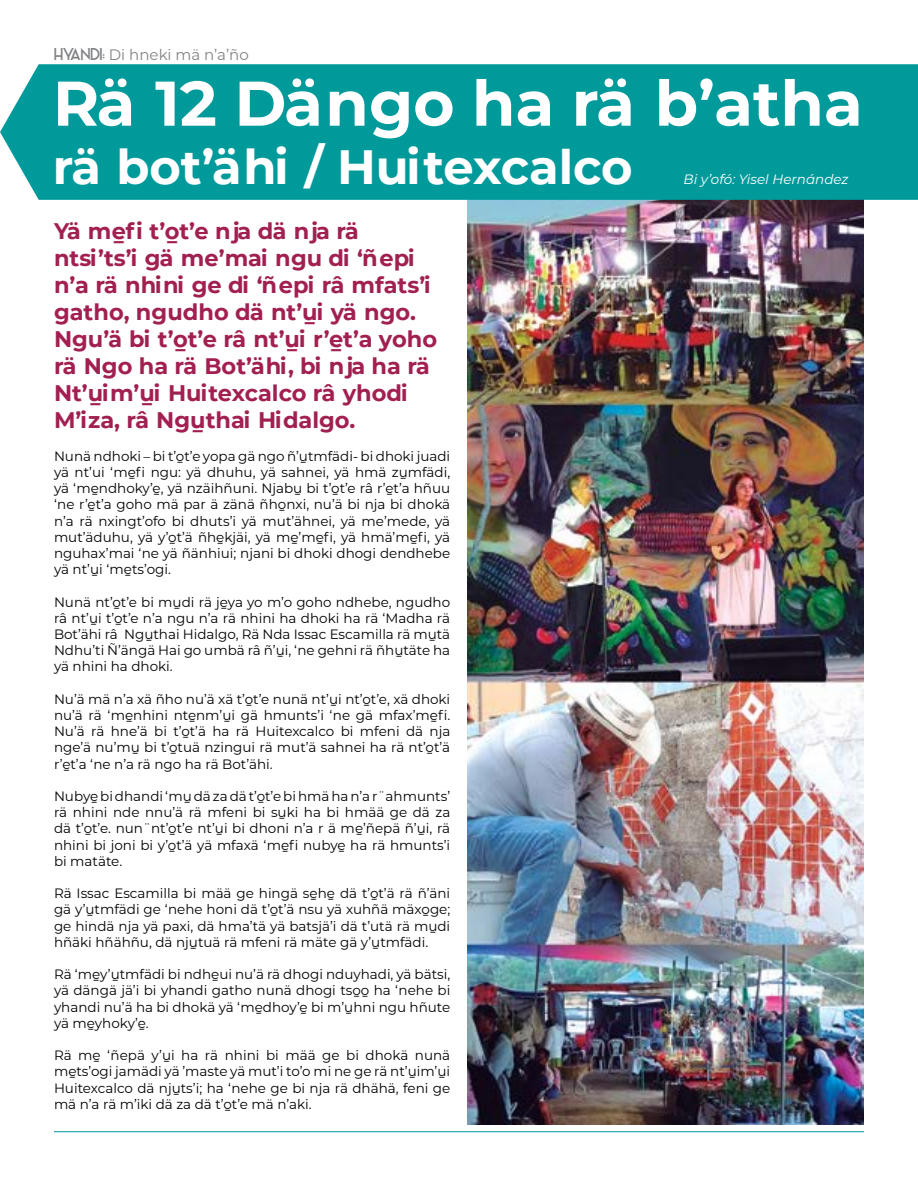
<style>
.page{position:relative;width:918px;height:1188px;background:#fff}
.page>*{position:absolute;margin:0;border:0;box-sizing:border-box;transform-origin:0 0}
.t1{font:63px "Montserrat HNAHNU Bold";color:#fff}
.t2{font:48px "Montserrat HNAHNU Bold";color:#fff}
.t3{font:22.5px/27px "Montserrat HNAHNU Bold";color:#a22051}
.t4{font:15px "Montserrat HNAHNU Regular";color:#808285}
.t5{font:13.5px/16.2px "Montserrat HNAHNU Regular";color:#000;text-align:justify}
.t6{font:13.5px "Montserrat HNAHNU Italic";color:#fff}
.s1{font-family:"Alpaca Scarlett Demo"}
</style>
<div class="page">
<hr style="left:54px;top:1131px;width:810px;height:1px;background:#009a9b">
<img style="left:468px;top:200px;width:396px;height:924px">
<div style="left:0;top:64px;width:918px;height:136px;background:#009a9b"></div>
<p class="t4" style="left:54px;top:44px;width:196px"><span class="s1">HYANDI:</span> Di hneki mä n’a’ño</p>
<h1 class="t1" style="left:53px;top:58px;width:811px">Rä 12 Dängo ha rä b’atha</h1>
<h2 class="t2" style="left:53px;top:133px;width:581px">rä bot’ähi / Huitexcalco</h2>
<p class="t6" style="left:684px;top:170px;width:166px">Bi y’ofó: Yisel Hernández</p>
<p class="t3" style="left:54px;top:217px;width:385px">Yä mèfi t’òt’e nja dä nja rä ntsi’ts’i gä me’mai ngu di ‘ñepi n’a rä nhini ge di ‘ñepi râ mfats’i gatho, ngudho dä nt’ùi yä ngo.<br>Ngu’ä bi t’òt’e râ nt’ùi r’èt’a yoho rä Ngo ha rä Bot’ähi, bi nja ha rä<br>Nt’ùim’ùi Huitexcalco râ yhodi<br>M’iza, râ Ngùthai Hidalgo.</p>
<p class="t5" style="left:54px;top:448px;width:398px">Nunä ndhoki – bi t’òt’e yopa gä ngo ñ’ùtmfädi- bi dhoki juadi yä nt’ui ‘mèfi ngu: yä dhuhu, yä sahnei, yä hmä zùmfädi, yä ‘mèndhoky’è, yä nzäihñuni. Njabù bi t’òt’e râ r’èt’a hñuu ‘ne r’èt’a goho mä par ä zänä ñhònxi, nu’ä bi nja bi dhokä n’a rä nxingt’ofo bi dhuts’i yä mut’ähnei, yä me’mede, yä mut’äduhu, yä y’òt’ä ñhèkjäi, yä mè’mèfi, yä hmä’mèfi, yä nguhax’mai ‘ne yä ñänhiui; njani bi dhoki dhogi dendhebe yä nt’ùi ‘mèts’ogi.</p>
<p class="t5" style="left:54px;top:593px;width:398px">Nunä nt’òt’e bi mùdi rä jèya yo m’o goho ndhebe, ngudho râ nt’ùi t’òt’e n’a ngu n’a rä nhini ha dhoki ha rä ‘Madha rä Bot’ähi râ Ngùthai Hidalgo, Rä Nda Issac Escamilla rä mùtä Ndhu’ti Ñ’ängä Hai go umbä râ ñ’ùi, ‘ne gehni rä ñhùtäte ha yä nhini ha dhoki.</p>
<p class="t5" style="left:54px;top:691px;width:398px">Nu’ä mä n’a xä ñho nu’ä xä t’òt’e nunä nt’ùi nt’òt’e, xä dhoki nu’ä rä ‘mènhini ntènm’ùi gä hmunts’i ‘ne gä mfax’mèfi.<br>Nu’ä rä hne’ä bi t’òt’ä ha rä Huitexcalco bi mfeni dä nja nge’ä nu’mù bi t’òtuä nzingui rä mut’ä sahnei ha rä nt’òt’ä r’èt’a ‘ne n’a rä ngo ha rä Bot’ähi.</p>
<p class="t5" style="left:54px;top:788px;width:398px">Nubyè bi dhandi ‘mù dä za dä t’òt’e bi hmä ha n’a r¨ahmunts’ rä nhini nde nnu’ä rä mfeni bi sùki ha bi hmää ge dä za dä t’òt’e. nun¨nt’òt’e nt’ùi bi dhoni n’a r ä mè’ñepä ñ’ùi, rä nhini bi joni bi y’òt’ä yä mfaxä ‘mèfi nubyè ha rä hmunts’i bi matäte.</p>
<p class="t5" style="left:54px;top:885px;width:398px">Rä Issac Escamilla bi mää ge hingä sèhè dä t’òt’ä rä ñ’äni gä y’ùtmfädi ge ‘nehe honi dä t’òt’ä nsu yä xuhñä mäxòge; ge hindä nja yä paxi, dä hma’tä yä batsjä’i dä t’utä rä mùdi hñäki hñähñu, dä njùtuä rä mfeni rä mäte gä y’ùtmfädi.</p>
<p class="t5" style="left:54px;top:966px;width:398px">Rä ‘mèy’ùtmfädi bi ndhèui nu’ä rä dhogi nduyhadi, yä bätsi, yä dängä jä’i bi yhandi gatho nunä dhogi tsòò ha ‘nehe bi yhandi nu’ä ha bi dhokä yä ‘mèdhoy’è bi m’ùhni ngu hñute yä mèyhoky’è.</p>
<p class="t5" style="left:54px;top:1047px;width:398px">Rä mè ‘ñepä y’ùi ha rä nhini bi mää ge bi dhokä nunä mèts’ogi jamädi yä ’maste yä mut’i to’o mi ne ge rä nt’ùim’ùi Huitexcalco dä njùts’i; ha ‘nehe ge bi nja rä dhähä, feni ge mä n’a rä m’iki dä za dä t’òt’e mä n’aki.</p>
</div>
